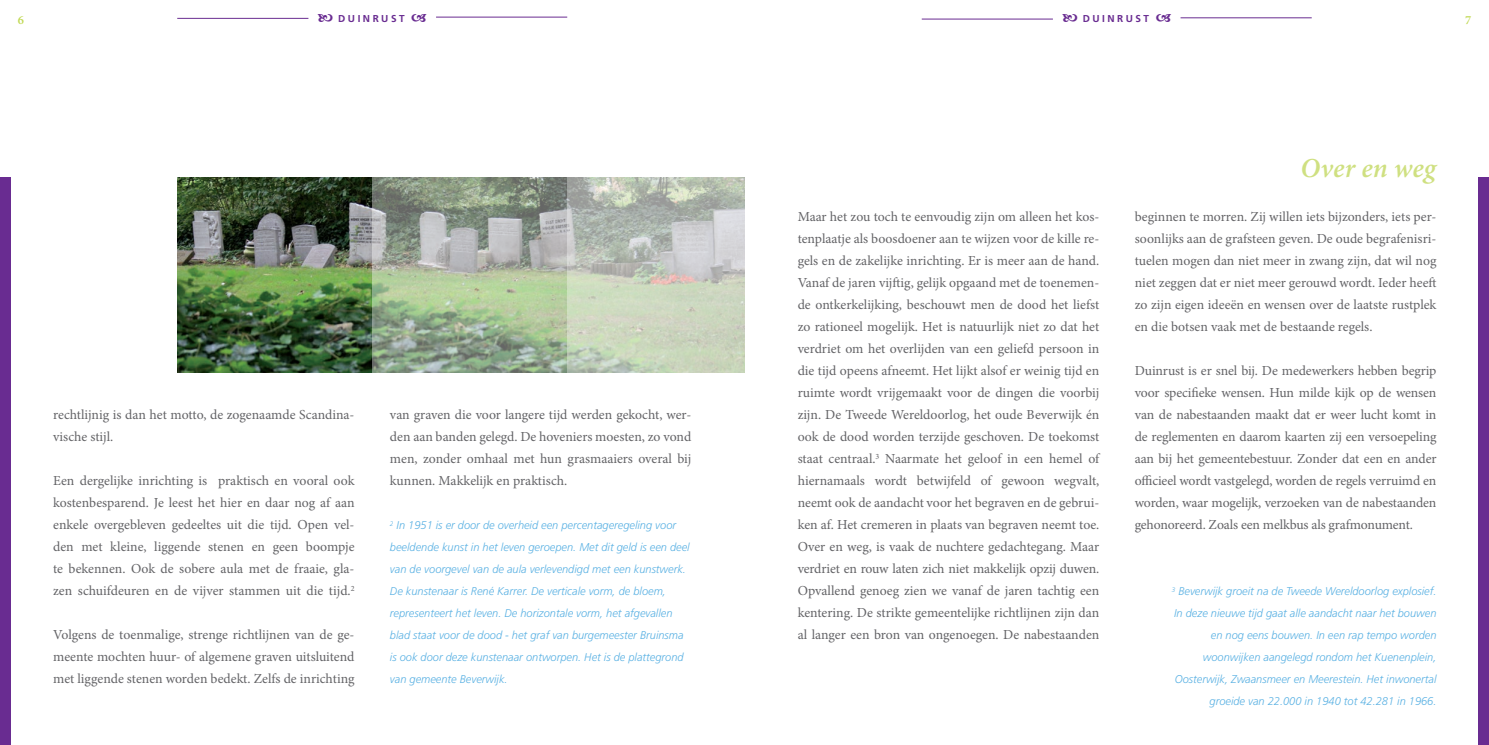
<style>
.page{position:relative;width:1489px;height:745px;background:#fff}
.page>*{position:absolute;margin:0;border:0;box-sizing:border-box;transform-origin:0 0}
.t1{font:italic 600 27.5px "Minion Pro";color:#cfe081}
.t2{font:13.75px/22px "Minion Pro";letter-spacing:-.005em;color:#636366;text-align:justify}
.t3{font:600 12.5px "Minion Pro";color:#c1d954}
.t4{font:italic 300 11.25px/22px "Frutiger LT Std";color:#5ab1e3;text-align:right}
.t5{font:700 10px "Frutiger LT Std";letter-spacing:.25em;color:#692c91}
</style>
<div class="page">
<hr style="left:177px;top:18px;width:131px;height:1px;background:#692c91">
<hr style="left:436px;top:17px;width:131px;height:1px;background:#692c91">
<hr style="left:921px;top:19px;width:131px;height:1px;background:#692c91">
<hr style="left:1180px;top:17px;width:131px;height:1px;background:#692c91">
<div style="left:0;top:177px;width:11px;height:567px;background:#692c91"></div>
<div style="left:1478px;top:177px;width:10px;height:567px;background:#692c91"></div>
<img style="left:177px;top:177px;width:195px;height:195px">
<svg style="left:372px;top:177px;width:195px;height:195px;background:#9dab95"></svg>
<svg style="left:567px;top:177px;width:177px;height:195px;background:#c3cabb"></svg>
<p class="t3" style="left:18px;top:11px;width:8px">6</p>
<p class="t5" style="left:338px;top:13px;width:68px">DUINRUST</p>
<p class="t5" style="left:1082px;top:13px;width:68px">DUINRUST</p>
<p class="t3" style="left:1464px;top:11px;width:8px">7</p>
<p class="t2" style="left:53px;top:403px;width:303px">rechtlijnig is dan het motto, de zogenaamde Scandina&shy;vische stijl.</p>
<p class="t2" style="left:53px;top:469px;width:303px">Een dergelijke inrichting is praktisch en vooral ook kostenbesparend. Je leest het hier en daar nog af aan enkele overgebleven gedeeltes uit die tijd. Open vel&shy;den met kleine, liggende stenen en geen boompje te bekennen. Ook de sobere aula met de fraaie, gla&shy;zen schuifdeuren en de vijver stammen uit die tijd.<sup>2</sup></p>
<p class="t2" style="left:53px;top:623px;width:303px">Volgens de toenmalige, strenge richtlijnen van de ge&shy;meente mochten huur- of algemene graven uitsluitend met liggende stenen worden bedekt. Zelfs de inrichting</p>
<p class="t2" style="left:390px;top:403px;width:303px">van graven die voor langere tijd werden gekocht, wer&shy;den aan banden gelegd. De hoveniers moesten, zo vond men, zonder omhaal met hun grasmaaiers overal bij kunnen. Makkelijk en praktisch.</p>
<p class="t4" style="left:390px;top:514px;width:301px;text-align:left"><sup>2</sup> In 1951 is er door de overheid een percentageregeling voor beeldende kunst in het leven geroepen. Met dit geld is een deel van de voorgevel van de aula verlevendigd met een kunstwerk.<br>De kunstenaar is René Karrer. De verticale vorm, de bloem, representeert het leven. De horizontale vorm, het afgevallen blad staat voor de dood - het graf van burgemeester Bruinsma is ook door deze kunstenaar ontworpen. Het is de plattegrond van gemeente Beverwijk.</p>
<h1 class="t1" style="left:1300px;top:149px;width:137px">Over en weg</h1>
<p class="t2" style="left:797px;top:206px;width:303px">Maar het zou toch te eenvoudig zijn om alleen het kos&shy;tenplaatje als boosdoener aan te wijzen voor de kille re&shy;gels en de zakelijke inrichting. Er is meer aan de hand.<br>Vanaf de jaren vijftig, gelijk opgaand met de toenemen&shy;de ontkerkelijking, beschouwt men de dood het liefst zo rationeel mogelijk. Het is natuurlijk niet zo dat het verdriet om het overlijden van een geliefd persoon in die tijd opeens afneemt. Het lijkt alsof er weinig tijd en ruimte wordt vrijgemaakt voor de dingen die voorbij zijn. De Tweede Wereldoorlog, het oude Beverwijk én ook de dood worden terzijde geschoven. De toekomst staat centraal.<sup>3</sup> Naarmate het geloof in een hemel of hiernamaals wordt betwijfeld of gewoon wegvalt, neemt ook de aandacht voor het begraven en de gebrui&shy;ken af. Het cremeren in plaats van begraven neemt toe.<br>Over en weg, is vaak de nuchtere gedachtegang. Maar verdriet en rouw laten zich niet makkelijk opzij duwen.<br>Opvallend genoeg zien we vanaf de jaren tachtig een kentering. De strikte gemeentelijke richtlijnen zijn dan al langer een bron van ongenoegen. De nabestaanden</p>
<p class="t2" style="left:1134px;top:206px;width:303px">beginnen te morren. Zij willen iets bijzonders, iets per&shy;soonlijks aan de grafsteen geven. De oude begrafenisri&shy;tuelen mogen dan niet meer in zwang zijn, dat wil nog niet zeggen dat er niet meer gerouwd wordt. Ieder heeft zo zijn eigen ideeën en wensen over de laatste rustplek en die botsen vaak met de bestaande regels.</p>
<p class="t2" style="left:1134px;top:360px;width:303px">Duinrust is er snel bij. De medewerkers hebben begrip voor specifieke wensen. Hun milde kijk op de wensen van de nabestaanden maakt dat er weer lucht komt in de reglementen en daarom kaarten zij een versoepeling aan bij het gemeentebestuur. Zonder dat een en ander officieel wordt vastgelegd, worden de regels verruimd en worden, waar mogelijk, verzoeken van de nabestaanden gehonoreerd. Zoals een melkbus als grafmonument.</p>
<p class="t4" style="left:1171px;top:580px;width:266px"><sup>3</sup> Beverwijk groeit na de Tweede Wereldoorlog explosief.<br>In deze nieuwe tijd gaat alle aandacht naar het bouwen en nog eens bouwen. In een rap tempo worden woonwijken aangelegd rondom het Kuenenplein, Oosterwijk, Zwaansmeer en Meerestein. Het inwonertal groeide van 22.000 in 1940 tot 42.281 in 1966.</p>
</div>
